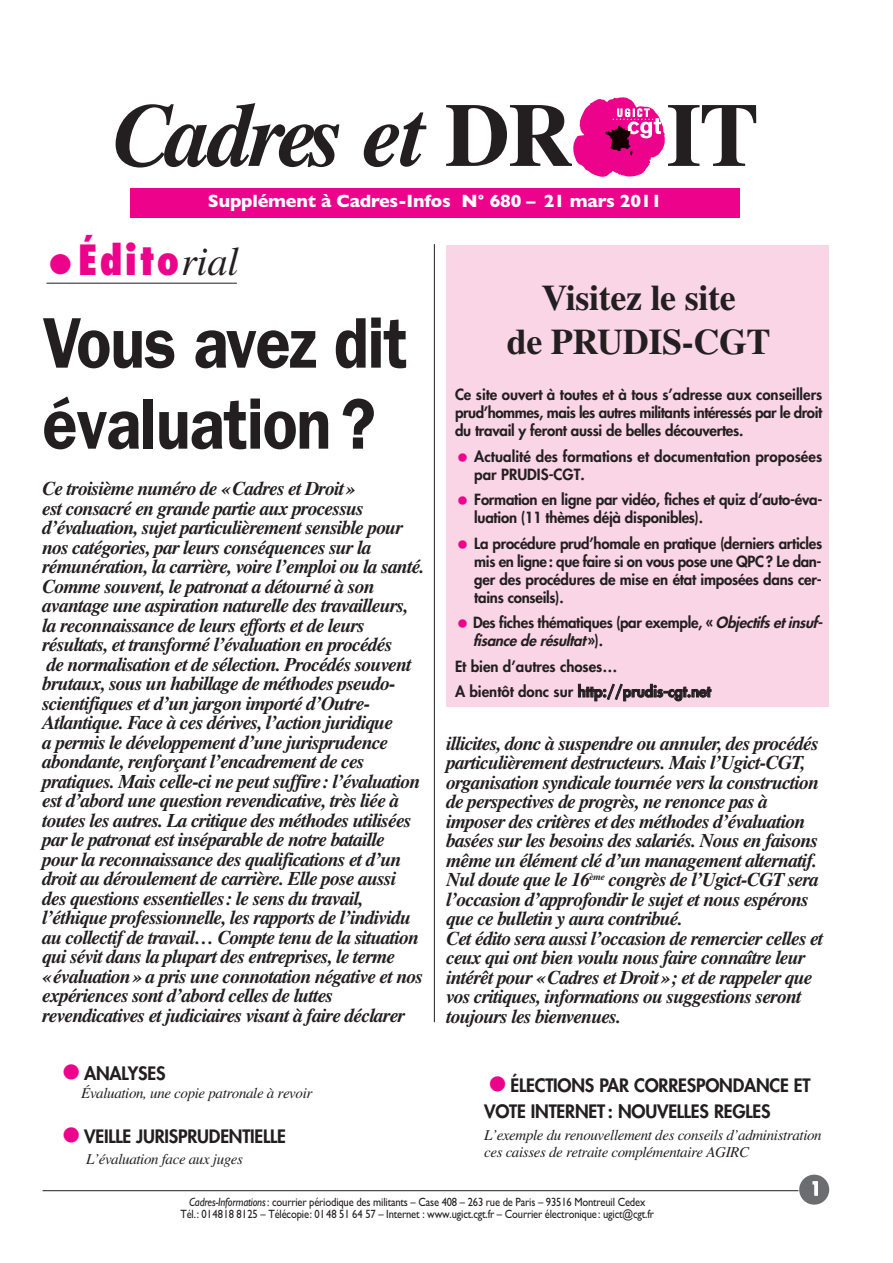
<style>
.page{position:relative;width:893px;height:1263px;background:#fff}
.page>*{position:absolute;margin:0;border:0;box-sizing:border-box;transform-origin:0 0}
.t1{font:italic 700 90px "Times";letter-spacing:-.055em;color:#231f20}
.t2{font:600 72px/81px "Franklin Gothic";letter-spacing:-.02em;color:#231f20;scale:.9 1}
.t3{font:800 condensed 40.5px "Futura";letter-spacing:.05em;color:#ed028c}
.t4{font:700 36px/43.2px "Times";letter-spacing:-.01em;color:#231f20;text-align:center}
.t5{font:italic 700 19.5px/19.5px "Times";letter-spacing:-.04em;color:#231f20}
.t6{font:800 18px/25.5px "Futura";letter-spacing:-.01em;color:#231f20}
.t7{font:700 18px "Gill Sans";letter-spacing:-.01em;color:#fff}
.t8{font:800 18px "Futura";color:#fff}
.t9{font:800 15px/18px "Futura";letter-spacing:-.015em;color:#231f20}
.t10{font:italic 15px/16.5px "Times";letter-spacing:-.025em;color:#231f20}
.t11{font:800 15px/18px "Futura";letter-spacing:.005em;color:#231f20}
.t12{font:12px/12px "Gill Sans";letter-spacing:-.015em;color:#231f20;text-align:center;scale:.88 1}
.s1{font-style:normal}
.s2{font-family:"Times";font-weight:400;font-style:italic;font-stretch:normal;color:#231f20}
.s3{font-style:italic}
</style>
<div class="page">
<div style="left:446px;top:246px;width:383px;height:461px;background:#fad5e5"></div>
<hr style="left:43px;top:1190px;width:755px;height:1px;background:#231f20">
<div style="left:799px;top:1175px;width:30px;height:30px;background:#6c6d70;border-radius:50%"></div>
<svg style="left:573px;top:97px;width:92px;height:80px"></svg>
<div style="left:130px;top:188px;width:610px;height:30px;background:#ed028c"></div>
<hr style="left:47px;top:283px;width:190px;height:1px;background:#231f20">
<hr style="left:434px;top:244px;width:1px;height:778px;background:#231f20">
<h1 class="t1" style="left:113px;top:103px;width:648px">Cadres et <span class="s1">DR IT</span></h1>
<p class="t7" style="left:208px;top:190px;width:455px">Supplément à Cadres-Infos N° 680 – 21 mars 2011</p>
<h3 class="t3" style="left:78px;top:242px;width:162px">Édito<span class="s2">rial</span></h3>
<h2 class="t2" style="left:43px;top:309px;width:408px">Vous avez dit évaluation ?</h2>
<p class="t5" style="left:43px;top:481px;width:384px">Ce troisième numéro de «Cadres et Droit»<br>est consacré en grande partie aux processus d’évaluation, sujet particulièrement sensible pour nos catégories, par leurs conséquences sur la rémunération, la carrière, voire l’emploi ou la santé.<br>Comme souvent, le patronat a détourné à son avantage une aspiration naturelle des travailleurs, la reconnaissance de leurs efforts et de leurs résultats, et transformé l’évaluation en procédés<br>de normalisation et de sélection. Procédés souvent brutaux, sous un habillage de méthodes pseudo&shy;scientifiques et d’un jargon importé d’Outre-Atlantique. Face à ces dérives, l’action juridique<br>a permis le développement d’une jurisprudence abondante, renforçant l’encadrement de ces pratiques. Mais celle-ci ne peut suffire: l’évaluation est d’abord une question revendicative, très liée à toutes les autres. La critique des méthodes utilisées par le patronat est inséparable de notre bataille pour la reconnaissance des qualifications et d’un droit au déroulement de carrière. Elle pose aussi des questions essentielles: le sens du travail, l’éthique professionnelle, les rapports de l’individu au collectif de travail… Compte tenu de la situation qui sévit dans la plupart des entreprises, le terme «évaluation» a pris une connotation négative et nos expériences sont d’abord celles de luttes revendicatives et judiciaires visant à faire déclarer</p>
<p class="t6" style="left:84px;top:1062px;width:83px">ANALYSES</p>
<p class="t10" style="left:81px;top:1086px;width:233px">Évaluation, une copie patronale à revoir</p>
<p class="t6" style="left:84px;top:1125px;width:203px">VEILLE JURISPRUDENTIELLE</p>
<p class="t10" style="left:86px;top:1152px;width:158px">L’évaluation face aux juges</p>
<h3 class="t4" style="left:507px;top:280px;width:265px">Visitez le site<br>de PRUDIS-CGT</h3>
<p class="t9" style="left:455px;top:387px;width:369px;text-align:justify">Ce site ouvert à toutes et à tous s’adresse aux conseillers prud’hommes, mais les autres militants intéressés par le droit du travail y feront aussi de belles découvertes.</p>
<p class="t11" style="left:474px;top:448px;width:349px">Actualité des formations et documentation proposées par PRUDIS-CGT.</p>
<p class="t9" style="left:474px;top:492px;width:349px">Formation en ligne par vidéo, fiches et quiz d’auto-éva&shy;luation (11 thèmes déjà disponibles).</p>
<p class="t9" style="left:474px;top:535px;width:350px;text-align:justify">La procédure prud’homale en pratique (derniers articles mis en ligne: que faire si on vous pose une QPC? Le dan&shy;ger des procédures de mise en état imposées dans cer&shy;tains conseils).</p>
<p class="t9" style="left:473px;top:615px;width:354px">Des fiches thématiques (par exemple, «<span class="s3">Objectifsetinsuf&shy;fisance de résultat</span> » ) .</p>
<p class="t9" style="left:455px;top:655px;width:257px;line-height:25.3px">Et bien d’autres choses…<br>A bientôt donc sur http://prudis-cgt.net</p>
<p class="t5" style="left:446px;top:735px;width:379px">illicites, donc à suspendre ou annuler, des procédés particulièrement destructeurs. Mais l’Ugict-CGT, organisation syndicale tournée vers la construction de perspectives de progrès, ne renonce pas à imposer des critères et des méthodes d’évaluation basées sur les besoins des salariés. Nous en faisons même un élément clé d’un management alternatif.<br>Nul doute que le 16<sup>ème</sup> congrès de l’Ugict-CGT sera l’occasion d’approfondir le sujet et nous espérons que ce bulletin y aura contribué.<br>Cet édito sera aussi l’occasion de remercier celles et ceux qui ont bien voulu nous faire connaître leur intérêt pour «Cadres et Droit»; et de rappeler que vos critiques, informations ou suggestions seront toujours les bienvenues.</p>
<p class="t6" style="left:484px;top:1074px;width:328px;text-indent:26px">ÉLECTIONS PAR CORRESPONDANCE ET<br>VOTE INTERNET : NOUVELLES REGLES</p>
<p class="t10" style="left:484px;top:1128px;width:339px">L’exemple du renouvellement des conseils d’administration ces caisses de retraite complémentaire AGIRC</p>
<p class="t12" style="left:181px;top:1195px;width:540px"><span class="s3">Cadres-Informations</span>: courrier périodique des militants – Case 408 – 263 rue de Paris – 93516 Montreuil Cedex<br>Tél.: 014818 8125 – Télécopie: 0148 51 64 57 – Internet : www.ugict.cgt.fr – Courrier électronique: ugict@cgt.fr</p>
<p class="t8" style="left:810px;top:1180px;width:12px">1</p>
</div>
